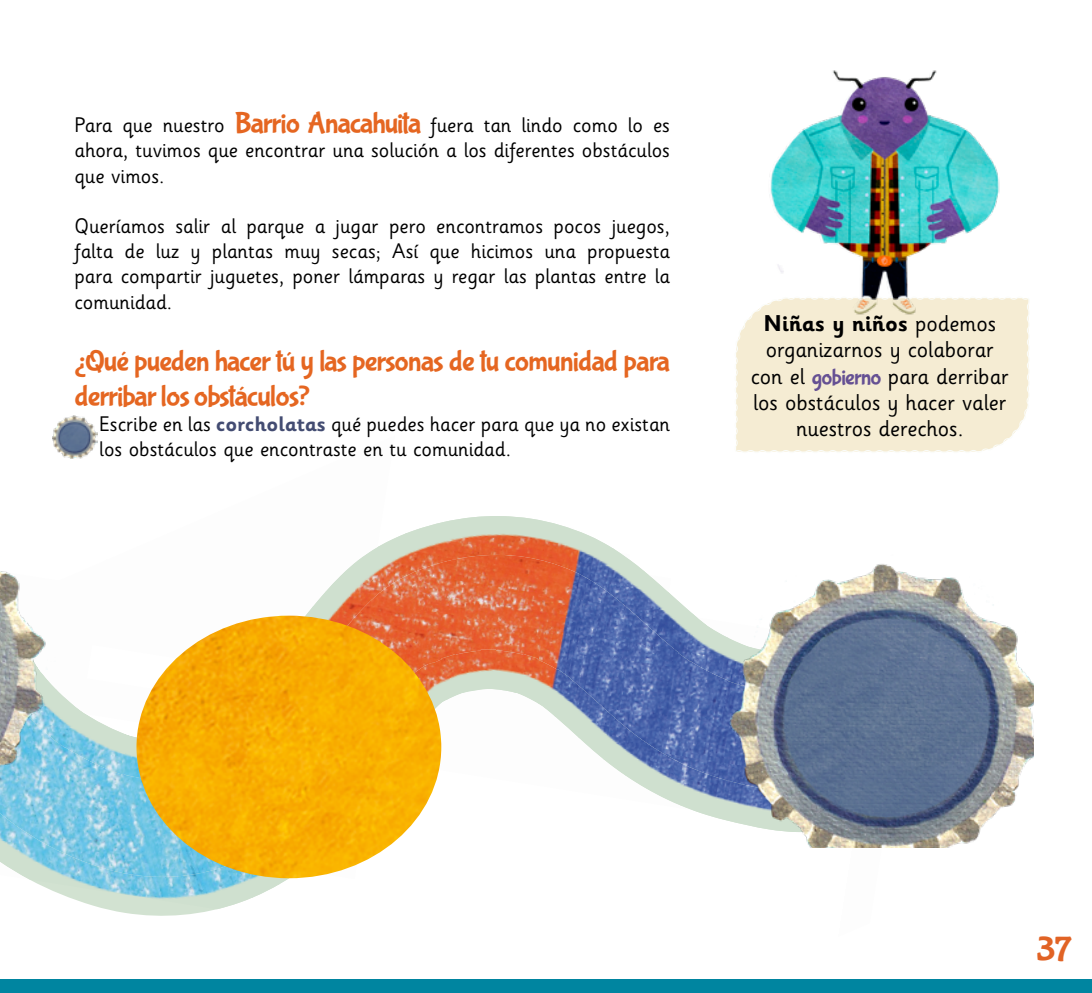
<style>
.page{position:relative;width:1092px;height:993px;background:#fff}
.page>*{position:absolute;margin:0;border:0;box-sizing:border-box;transform-origin:0 0}
.t1{font:35px "Bubblegum Sans";color:#e16325}
.t2{font:29.75px/35.7px "Bubblegum Sans";letter-spacing:-.035em;color:#e56621}
.t3{font:22.75px/26.2px "Sassoon Infant Std";color:#000;text-align:center}
.t4{font:21px/25.2px "Sassoon Infant Std";color:#000;text-align:justify}
.s1{font-family:"Bubblegum Sans";font-size:29.75px;color:#e56621}
.s2{font-weight:700;color:#434c72}
.s3{font-weight:700}
.s4{font-family:"Bubblegum Sans";color:#655093}
</style>
<div class="page">
<img style="left:837px;top:847px;width:51px;height:1px">
<img style="left:626px;top:673px;width:104px;height:98px">
<img style="left:358px;top:614px;width:303px;height:59px">
<img style="left:370px;top:599px;width:291px;height:50px">
<img style="left:388px;top:593px;width:233px;height:35px">
<img style="left:412px;top:593px;width:178px;height:14px">
<img style="left:584px;top:652px;width:44px;height:58px">
<img style="left:541px;top:645px;width:43px;height:16px">
<img style="left:441px;top:616px;width:100px;height:34px">
<img style="left:441px;top:631px;width:30px;height:19px">
<img style="left:67px;top:780px;width:69px;height:7px">
<img style="left:56px;top:787px;width:80px;height:17px">
<img style="left:56px;top:804px;width:80px;height:20px">
<img style="left:55px;top:824px;width:81px;height:15px">
<svg style="left:56px;top:769px;width:11px;height:25px"></svg>
<img style="left:703px;top:685px;width:27px;height:7px">
<img style="left:680px;top:771px;width:50px;height:50px">
<img style="left:661px;top:638px;width:69px;height:47px">
<img style="left:593px;top:736px;width:122px;height:40px">
<img style="left:621px;top:614px;width:107px;height:24px">
<img style="left:625px;top:762px;width:60px;height:43px">
<img style="left:590px;top:593px;width:103px;height:21px">
<img style="left:380px;top:534px;width:289px;height:59px">
<img style="left:567px;top:715px;width:91px;height:35px">
<img style="left:646px;top:624px;width:17px;height:14px">
<img style="left:405px;top:522px;width:240px;height:49px">
<img style="left:542px;top:675px;width:84px;height:52px">
<img style="left:602px;top:758px;width:25px;height:17px">
<img style="left:441px;top:661px;width:161px;height:45px">
<img style="left:442px;top:516px;width:172px;height:33px">
<img style="left:441px;top:650px;width:136px;height:34px">
<img style="left:477px;top:649px;width:64px;height:12px">
<img style="left:441px;top:690px;width:7px;height:16px">
<img style="left:359px;top:546px;width:97px;height:24px">
<img style="left:342px;top:560px;width:76px;height:24px">
<img style="left:326px;top:575px;width:65px;height:24px">
<img style="left:313px;top:591px;width:60px;height:23px">
<img style="left:306px;top:606px;width:52px;height:9px">
<img style="left:280px;top:877px;width:21px;height:7px">
<img style="left:0;top:839px;width:280px;height:58px">
<img style="left:0;top:856px;width:253px;height:52px">
<img style="left:58px;top:747px;width:78px;height:33px">
<img style="left:56px;top:711px;width:80px;height:36px">
<img style="left:105px;top:767px;width:31px;height:14px">
<img style="left:56px;top:690px;width:25px;height:21px">
<img style="left:0;top:833px;width:55px;height:15px">
<img style="left:770px;top:70px;width:230px;height:225px">
<div style="left:0;top:979px;width:1091px;height:13px;background:#0085a0"></div>
<svg style="left:736px;top:295px;width:293px;height:157px;background:#f4ecd4"></svg>
<img style="left:0;top:571px;width:56px;height:262px">
<img style="left:730px;top:564px;width:303px;height:283px">
<img style="left:52px;top:415px;width:45px;height:43px">
<img style="left:136px;top:615px;width:305px;height:262px">
<p class="t4" style="left:74px;top:113px;width:597px">Para que nuestro <span class="s1">Barrio Anacahuita</span> fuera tan lindo como lo es ahora, tuvimos que encontrar una solución a los diferentes obstáculos que vimos.</p>
<p class="t4" style="left:74px;top:213px;width:597px">Queríamos salir al parque a jugar pero encontramos pocos juegos, falta de luz y plantas muy secas; Así que hicimos una propuesta para compartir juguetes, poner lámparas y regar las plantas entre la comunidad.</p>
<h2 class="t2" style="left:74px;top:343px;width:597px">¿Qué pueden hacer tú y las personas de tu comunidad para derribar los obstáculos?</h2>
<p class="t4" style="left:99px;top:411px;width:572px">Escribe en las <span class="s2">corcholatas</span> qué puedes hacer para que ya no existan los obstáculos que encontraste en tu comunidad.</p>
<p class="t3" style="left:750px;top:310px;width:259px"><span class="s3">Niñas y niños</span> podemos organizarnos y colaborar con el <span class="s4">gobierno</span> para derribar los obstáculos y hacer valer nuestros derechos.</p>
<h1 class="t1" style="left:1036px;top:929px;width:37px">37</h1>
</div>
